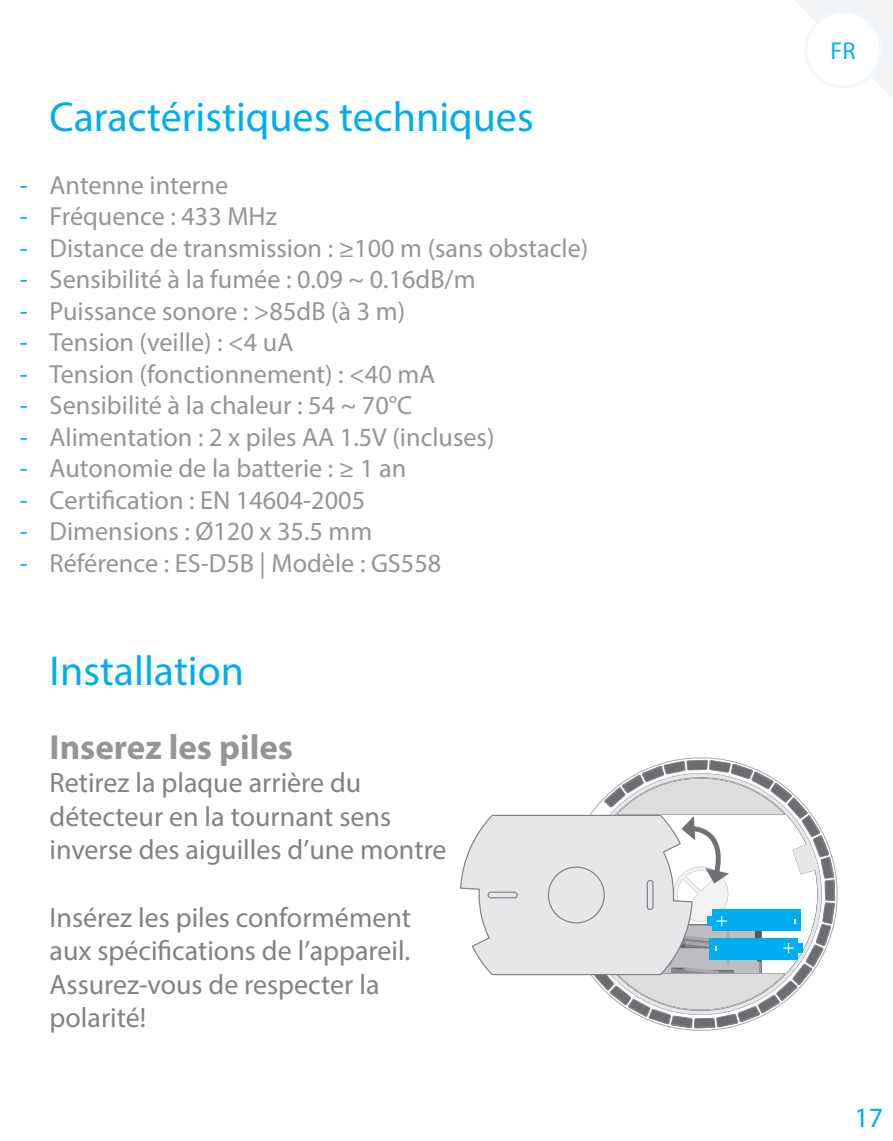
<style>
.page{position:relative;width:893px;height:1141px;background:#fff}
.page>*{position:absolute;margin:0;border:0;box-sizing:border-box;transform-origin:0 0}
.t1{font:42px "Myriad Pro";color:#00aeef}
.t2{font:700 35px "Myriad Pro";color:#939598}
.t3{font:28px/33.6px "Myriad Pro";color:#808285}
.t4{font:28px "Myriad Pro";color:#00aeef}
.t5{font:26.25px "Myriad Pro";color:#939598}
.t6{font:24.5px "Myriad Pro";color:#00aeef}
.s1{color:#00aeef}
</style>
<div class="page">
<svg style="left:795px;top:0;width:98px;height:98px"></svg>
<div style="left:806px;top:12px;width:75px;height:75px;background:#fff;border-radius:50%"></div>
<div style="left:804px;top:11px;width:78px;height:78px;border:3px solid #f0f9fd;border-radius:50%"></div>
<svg style="left:460px;top:757px;width:375px;height:274px"></svg>
<h1 class="t1" style="left:50px;top:91px;width:486px">Caractéristiques techniques</h1>
<p class="t5" style="left:20px;top:169px;width:210px"><span class="s1">-</span> Antenne interne</p>
<p class="t5" style="left:20px;top:200px;width:259px"><span class="s1">-</span> Fréquence : 433 MHz</p>
<p class="t5" style="left:20px;top:232px;width:570px"><span class="s1">-</span> Distance de transmission : ≥100 m (sans obstacle)</p>
<p class="t5" style="left:20px;top:263px;width:457px"><span class="s1">-</span> Sensibilité à la fumée : 0.09 ~ 0.16dB/m</p>
<p class="t5" style="left:20px;top:295px;width:387px"><span class="s1">-</span> Puissance sonore : &gt;85dB (à 3 m)</p>
<p class="t5" style="left:20px;top:326px;width:275px"><span class="s1">-</span> Tension (veille) : &lt;4 uA</p>
<p class="t5" style="left:20px;top:358px;width:417px"><span class="s1">-</span> Tension (fonctionnement) : &lt;40 mA</p>
<p class="t5" style="left:20px;top:389px;width:394px"><span class="s1">-</span> Sensibilité à la chaleur : 54 ~ 70°C</p>
<p class="t5" style="left:20px;top:421px;width:476px"><span class="s1">-</span> Alimentation : 2 x piles AA 1.5V (incluses)</p>
<p class="t5" style="left:20px;top:452px;width:388px"><span class="s1">-</span> Autonomie de la batterie : ≥ 1 an</p>
<p class="t5" style="left:20px;top:484px;width:347px"><span class="s1">-</span> Certification : EN 14604-2005</p>
<p class="t5" style="left:20px;top:515px;width:354px"><span class="s1">-</span> Dimensions : Ø120 x 35.5 mm</p>
<p class="t5" style="left:20px;top:547px;width:423px"><span class="s1">-</span> Référence : ES-D5B | Modèle : GS558</p>
<h1 class="t1" style="left:50px;top:645px;width:196px">Installation</h1>
<h2 class="t2" style="left:50px;top:724px;width:245px">Inserez les piles</h2>
<p class="t3" style="left:50px;top:766px;width:398px">Retirez la plaque arrière du détecteur en la tournant sens inverse des aiguilles d’une montre</p>
<p class="t3" style="left:50px;top:900px;width:363px">Insérez les piles conformément aux spécifications de l’appareil.<br>Assurez-vous de respecter la polarité!</p>
<p class="t6" style="left:831px;top:35px;width:26px">FR</p>
<p class="t4" style="left:855px;top:1100px;width:30px">17</p>
</div>
